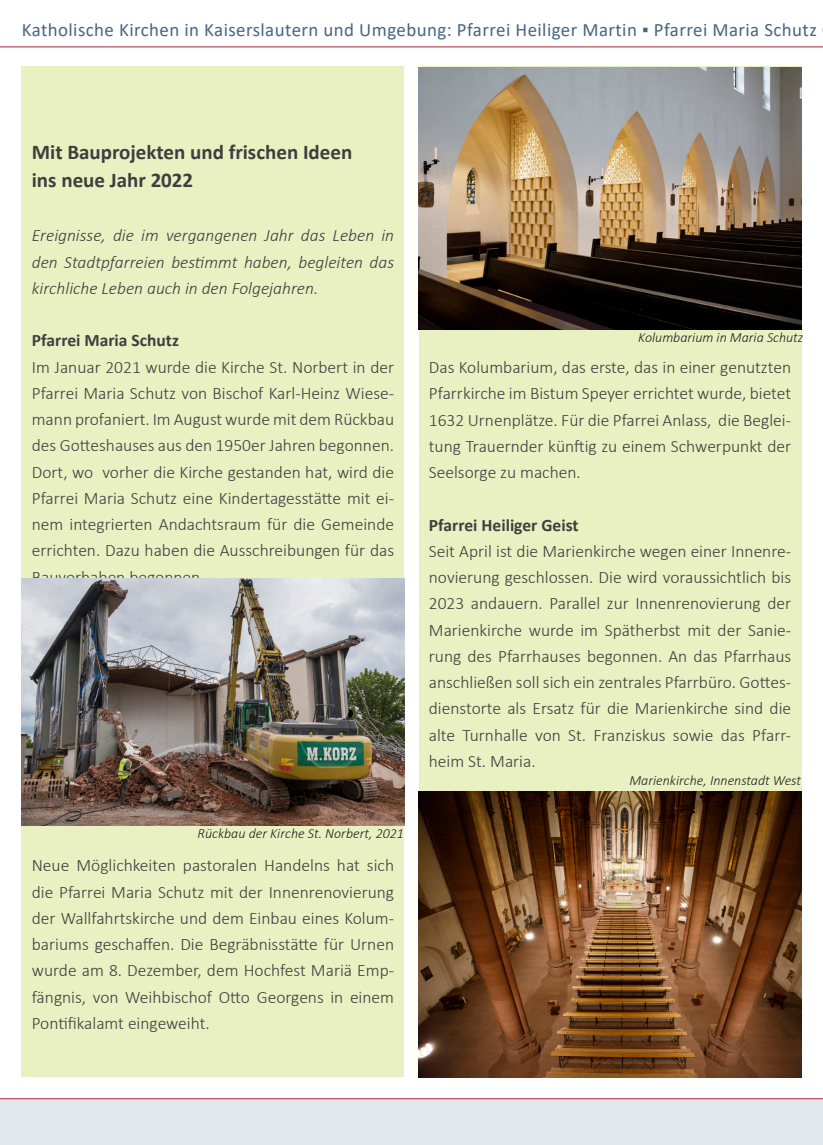
<style>
.page{position:relative;width:823px;height:1145px;background:#fff}
.page>*{position:absolute;margin:0;border:0;box-sizing:border-box;transform-origin:0 0}
.Messe{font:700 21px "Calibri";color:#3e3e3f}
.t1{font:18.9px "Calibri";letter-spacing:.02em;color:#496483}
.Messe-2{font:300 17.5px/26.2px "Calibri";color:#3e3e3f;text-align:justify}
.Messe-3{font:italic 300 17.5px/26.2px "Calibri";color:#3e3e3f;text-align:justify}
.Messe-4{font:700 17.5px "Calibri";color:#3e3e3f}
.t2{font:italic 300 14px "Calibri";color:#231f20}
</style>
<div class="page">
<div style="left:22px;top:67px;width:382px;height:1010px;background:#e9f0c1"></div>
<div style="left:419px;top:67px;width:382px;height:1010px;background:#e9f0c1"></div>
<hr style="left:0;top:47px;width:823px;height:1px;background:#a72239">
<div style="left:0;top:1099px;width:823px;height:46px;background:#e3e8ef"></div>
<hr style="left:0;top:1098px;width:823px;height:1px;background:#a72239">
<img style="left:22px;top:578px;width:382px;height:247px">
<img style="left:419px;top:67px;width:382px;height:262px">
<img style="left:419px;top:792px;width:382px;height:286px">
<p class="t1" style="left:22px;top:17px;width:796px">Katholische Kirchen in Kaiserslautern und Umgebung: Pfarrei Heiliger Martin ▪ Pfarrei Maria Schutz</p>
<p class="Messe" style="left:32px;top:137px;width:322px">Mit Bauprojekten und frischen Ideen</p>
<p class="Messe" style="left:32px;top:165px;width:163px">ins neue Jahr 2022</p>
<p class="Messe-3" style="left:32px;top:222px;width:364px">Ereignisse, die im vergangenen Jahr das Leben in den Stadtpfarreien bestimmt haben, begleiten das kirchliche Leben auch in den Folgejahren.</p>
<p class="Messe-4" style="left:32px;top:328px;width:149px">Pfarrei Maria Schutz</p>
<p class="Messe-2" style="left:32px;top:354px;width:364px">Im Januar 2021 wurde die Kirche St. Norbert in der Pfarrei Maria Schutz von Bischof Karl-Heinz Wiese&shy;mann profaniert. Im August wurde mit dem Rückbau des Gotteshauses aus den 1950er Jahren begonnen.<br>Dort, wo vorher die Kirche gestanden hat, wird die Pfarrei Maria Schutz eine Kindertagesstätte mit ei&shy;nem integrierten Andachtsraum für die Gemeinde errichten. Dazu haben die Ausschreibungen für das Bauvorhaben begonnen.</p>
<p class="t2" style="left:198px;top:825px;width:208px">Rückbau der Kirche St. Norbert, 2021</p>
<p class="Messe-2" style="left:32px;top:852px;width:364px">Neue Möglichkeiten pastoralen Handelns hat sich die Pfarrei Maria Schutz mit der Innenrenovierung der Wallfahrtskirche und dem Einbau eines Kolum&shy;bariums geschaffen. Die Begräbnisstätte für Urnen wurde am 8. Dezember, dem Hochfest Mariä Emp&shy;fängnis, von Weihbischof Otto Georgens in einem Pontifikalamt eingeweiht.</p>
<p class="t2" style="left:638px;top:329px;width:167px">Kolumbarium in Maria Schutz</p>
<p class="Messe-2" style="left:429px;top:354px;width:364px">Das Kolumbarium, das erste, das in einer genutzten Pfarrkirche im Bistum Speyer errichtet wurde, bietet 1632 Urnenplätze. Für die Pfarrei Anlass, die Beglei&shy;tung Trauernder künftig zu einem Schwerpunkt der Seelsorge zu machen.</p>
<p class="Messe-4" style="left:429px;top:512px;width:151px">Pfarrei Heiliger Geist</p>
<p class="Messe-2" style="left:429px;top:538px;width:364px">Seit April ist die Marienkirche wegen einer Innenre&shy;novierung geschlossen. Die wird voraussichtlich bis 2023 andauern. Parallel zur Innenrenovierung der Marienkirche wurde im Spätherbst mit der Sanie&shy;rung des Pfarrhauses begonnen. An das Pfarrhaus anschließen soll sich ein zentrales Pfarrbüro. Gottes&shy;dienstorte als Ersatz für die Marienkirche sind die alte Turnhalle von St. Franziskus sowie das Pfarr&shy;heim St. Maria.</p>
<p class="t2" style="left:629px;top:771px;width:173px">Marienkirche, Innenstadt West</p>
</div>
